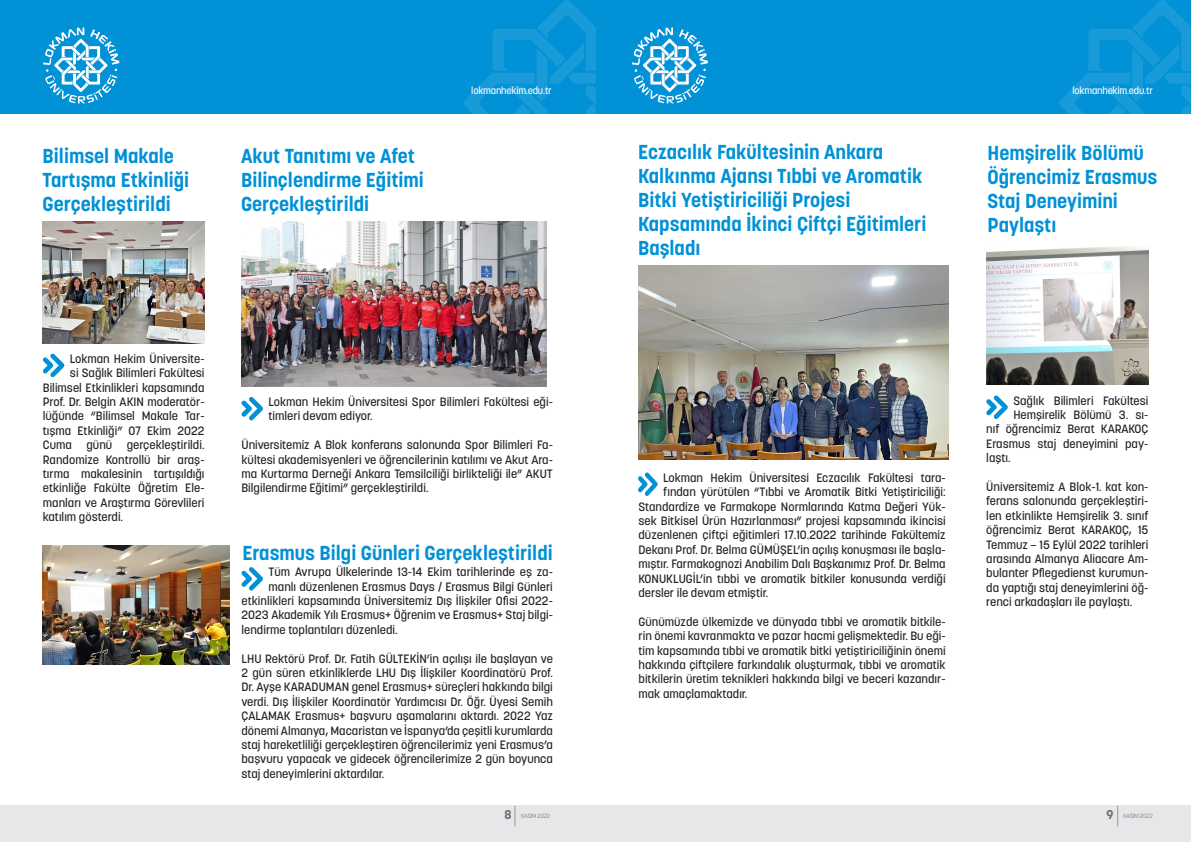
<style>
.page{position:relative;width:1191px;height:842px;background:#fff}
.page>*{position:absolute;margin:0;border:0;box-sizing:border-box;transform-origin:0 0}
.t1{font:700 20px/24px "Korolev";color:#0091d6}
.t2{font:500 12px/14.4px "Korolev";color:#231f20;text-align:justify}
.t3{font:500 10px "Korolev";letter-spacing:-.02em;color:#fff}
.t4{font:300 5.9px "Korolev";letter-spacing:-.03em;color:#6c6d70}
.s1{font-weight:700;font-size:12.8px}
.s2{font-size:6px}
</style>
<div class="page">
<div style="left:0;top:806px;width:1191px;height:36px;background:#e6e7e9"></div>
<div style="left:595px;top:0;width:596px;height:113px;background:#0091d6"></div>
<svg style="left:1059px;top:0;width:132px;height:113px"></svg>
<div style="left:0;top:0;width:595px;height:113px;background:#0091d6"></div>
<svg style="left:464px;top:0;width:131px;height:113px"></svg>
<svg style="left:514px;top:806px;width:1px;height:20px"></svg>
<svg style="left:1117px;top:806px;width:1px;height:20px"></svg>
<svg style="left:43px;top:28px;width:76px;height:76px"></svg>
<svg style="left:632px;top:28px;width:76px;height:76px"></svg>
<svg style="left:241px;top:397px;width:22px;height:23px"></svg>
<svg style="left:241px;top:567px;width:22px;height:23px"></svg>
<img style="left:241px;top:221px;width:305px;height:166px">
<svg style="left:43px;top:353px;width:21px;height:24px"></svg>
<img style="left:43px;top:221px;width:162px;height:123px">
<img style="left:43px;top:545px;width:187px;height:120px">
<svg style="left:638px;top:472px;width:19px;height:24px"></svg>
<img style="left:638px;top:265px;width:310px;height:194px">
<svg style="left:986px;top:395px;width:21px;height:24px"></svg>
<img style="left:986px;top:244px;width:162px;height:141px">
<p class="t1" style="left:43px;top:144px;width:148px">Bilimsel Makale<br>Tartışma Etkinliği<br>Gerçekleştirildi</p>
<p class="t1" style="left:241px;top:144px;width:184px">Akut Tanıtımı ve Afet<br>Bilinçlendirme Eğitimi<br>Gerçekleştirildi</p>
<p class="t3" style="left:471px;top:84px;width:82px">lokmanhekim.edu.tr</p>
<p class="t3" style="left:1072px;top:84px;width:82px">lokmanhekim.edu.tr</p>
<p class="t1" style="left:638px;top:140px;width:290px">Eczacılık Fakültesinin Ankara<br>Kalkınma Ajansı Tıbbi ve Aromatik<br>Bitki Yetiştiriciliği Projesi<br>Kapsamında İkinci Çiftçi Eğitimleri<br>Başladı</p>
<p class="t1" style="left:987px;top:141px;width:171px">Hemşirelik Bölümü<br>Öğrencimiz Erasmus<br>Staj Deneyimini<br>Paylaştı</p>
<p class="t2" style="left:70px;top:351px;width:136px">Lokman Hekim Üniversite-</p>
<p class="t2" style="left:70px;top:366px;width:136px">si Sağlık Bilimleri Fakültesi</p>
<p class="t2" style="left:43px;top:380px;width:163px">Bilimsel Etkinlikleri kapsamında</p>
<p class="t2" style="left:43px;top:394px;width:163px">Prof. Dr. Belgin AKIN moderatör-</p>
<p class="t2" style="left:43px;top:409px;width:163px">lüğünde “Bilimsel Makale Tar-</p>
<p class="t2" style="left:43px;top:423px;width:163px">tışma Etkinliği” 07 Ekim 2022</p>
<p class="t2" style="left:43px;top:438px;width:163px">Cuma günü gerçekleştirildi.</p>
<p class="t2" style="left:43px;top:452px;width:163px">Randomize Kontrollü bir araş-</p>
<p class="t2" style="left:43px;top:466px;width:163px">tırma makalesinin tartışıldığı</p>
<p class="t2" style="left:43px;top:481px;width:163px">etkinliğe Fakülte Öğretim Ele-</p>
<p class="t2" style="left:43px;top:495px;width:163px">manları ve Araştırma Görevlileri</p>
<p class="t2" style="left:43px;top:510px;width:82px">katılım gösterdi.</p>
<p class="t2" style="left:268px;top:395px;width:286px">Lokman Hekim Üniversitesi Spor Bilimleri Fakültesi eği&shy;timleri devam ediyor.</p>
<p class="t2" style="left:241px;top:438px;width:313px">Üniversitemiz A Blok konferans salonunda Spor Bilimleri Fa&shy;kültesi akademisyenleri ve öğrencilerinin katılımı ve Akut Ara&shy;ma Kurtarma Derneği Ankara Temsilciliği birlikteliği ile” AKUT Bilgilendirme Eğitimi” gerçekleştirildi.</p>
<p class="t1" style="left:242px;top:540px;width:312px">Erasmus Bilgi Günleri Gerçekleştirildi</p>
<p class="t2" style="left:268px;top:565px;width:286px">Tüm Avrupa Ülkelerinde 13-14 Ekim tarihlerinde eş za-</p>
<p class="t2" style="left:268px;top:579px;width:286px">manlı düzenlenen Erasmus Days / Erasmus Bilgi Günleri</p>
<p class="t2" style="left:241px;top:593px;width:313px">etkinlikleri kapsamında Üniversitemiz Dış İlişkiler Ofisi 2022-</p>
<p class="t2" style="left:241px;top:608px;width:313px">2023 Akademik Yılı Erasmus+ Öğrenim ve Erasmus+ Staj bilgi-</p>
<p class="t2" style="left:241px;top:622px;width:158px">lendirme toplantıları düzenledi.</p>
<p class="t2" style="left:241px;top:651px;width:313px">LHU Rektörü Prof. Dr. Fatih GÜLTEKİN’in açılışı ile başlayan ve 2 gün süren etkinliklerde LHU Dış İlişkiler Koordinatörü Prof.<br>Dr. Ayşe KARADUMAN genel Erasmus+ süreçleri hakkında bilgi verdi. Dış İlişkiler Koordinatör Yardımcısı Dr. Öğr. Üyesi Semih ÇALAMAK Erasmus+ başvuru aşamalarını aktardı. 2022 Yaz dönemi Almanya, Macaristan ve İspanya’da çeşitli kurumlarda staj hareketliliği gerçekleştiren öğrencilerimiz yeni Erasmus’a başvuru yapacak ve gidecek öğrencilerimize 2 gün boyunca staj deneyimlerini aktardılar.</p>
<p class="t2" style="left:663px;top:470px;width:284px">Lokman Hekim Üniversitesi Eczacılık Fakültesi tara-</p>
<p class="t2" style="left:663px;top:485px;width:284px">fından yürütülen “Tıbbi ve Aromatik Bitki Yetiştiriciliği:</p>
<p class="t2" style="left:638px;top:499px;width:309px">Standardize ve Farmakope Normlarında Katma Değeri Yük-</p>
<p class="t2" style="left:638px;top:514px;width:309px">sek Bitkisel Ürün Hazırlanması” projesi kapsamında ikincisi</p>
<p class="t2" style="left:638px;top:528px;width:309px">düzenlenen çiftçi eğitimleri 17.10.2022 tarihinde Fakültemiz</p>
<p class="t2" style="left:638px;top:542px;width:309px">Dekanı Prof. Dr. Belma GÜMÜŞEL’in açılış konuşması ile başla-</p>
<p class="t2" style="left:638px;top:557px;width:309px">mıştır. Farmakognozi Anabilim Dalı Başkanımız Prof. Dr. Belma</p>
<p class="t2" style="left:638px;top:571px;width:309px">KONUKLUGİL’in tıbbi ve aromatik bitkiler konusunda verdiği</p>
<p class="t2" style="left:638px;top:586px;width:131px">dersler ile devam etmiştir.</p>
<p class="t2" style="left:638px;top:614px;width:309px">Günümüzde ülkemizde ve dünyada tıbbi ve aromatik bitkile&shy;rin önemi kavranmakta ve pazar hacmi gelişmektedir. Bu eği&shy;tim kapsamında tıbbi ve aromatik bitki yetiştiriciliğinin önemi hakkında çiftçilere farkındalık oluşturmak, tıbbi ve aromatik bitkilerin üretim teknikleri hakkında bilgi ve beceri kazandır&shy;mak amaçlamaktadır.</p>
<p class="t2" style="left:1013px;top:393px;width:137px">Sağlık Bilimleri Fakültesi</p>
<p class="t2" style="left:1013px;top:408px;width:137px">Hemşirelik Bölümü 3. sı-</p>
<p class="t2" style="left:986px;top:422px;width:164px">nıf öğrencimiz Berat KARAKOÇ</p>
<p class="t2" style="left:986px;top:436px;width:164px">Erasmus staj deneyimini pay-</p>
<p class="t2" style="left:986px;top:451px;width:26px">laştı.</p>
<p class="t2" style="left:986px;top:480px;width:164px">Üniversitemiz A Blok-1. kat kon&shy;ferans salonunda gerçekleştiri&shy;len etkinlikte Hemşirelik 3. sınıf öğrencimiz Berat KARAKOÇ, 15<br>Temmuz – 15 Eylül 2022 tarihleri arasında Almanya Aliacare Am&shy;bulanter Pflegedienst kurumun&shy;da yaptığı staj deneyimlerini öğ&shy;renci arkadaşları ile paylaştı.</p>
<p class="t4" style="left:504px;top:812px;width:48px"><span class="s1">8</span> KASIM <span class="s2">2022</span></p>
<p class="t4" style="left:1106px;top:812px;width:48px"><span class="s1">9</span> KASIM <span class="s2">2022</span></p>
</div>
